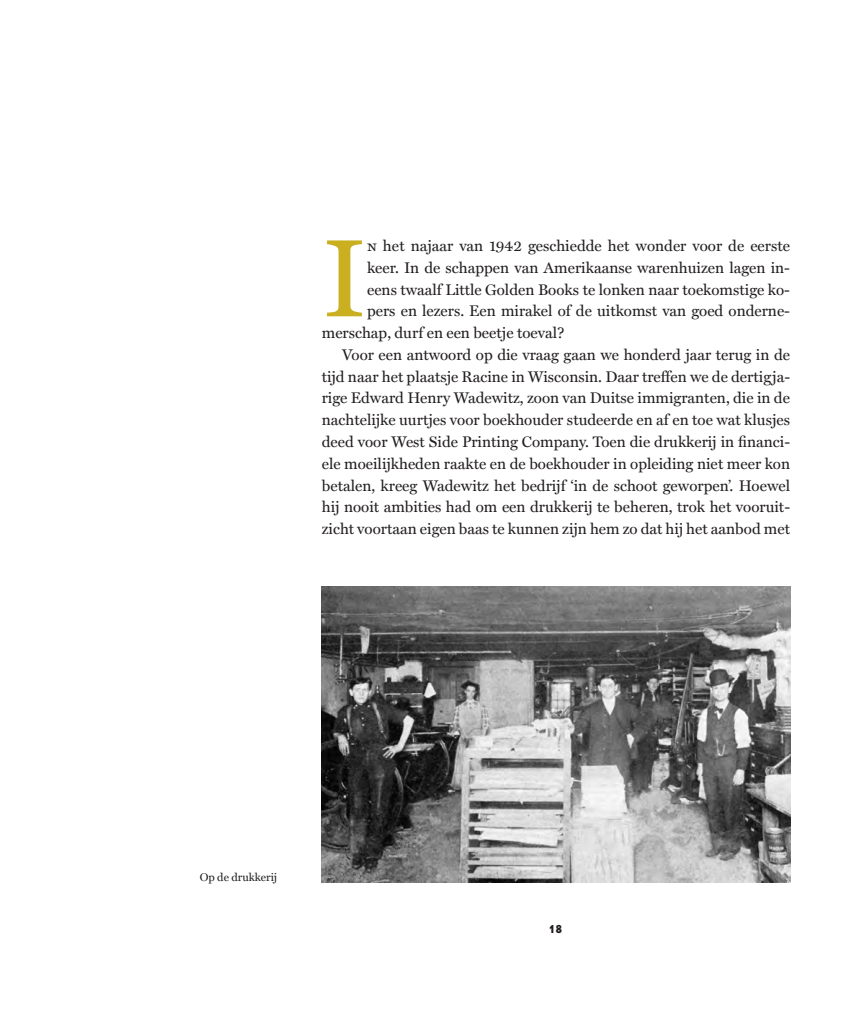
<style>
.page{position:relative;width:866px;height:1034px;background:#fff}
.page>*{position:absolute;margin:0;border:0;box-sizing:border-box;transform-origin:0 0}
.t1{font:111px "Miller Text Roman SC";color:#caaf20}
.t2{font:15.3px "Miller Text";color:#231f20}
.t3{font:800 12px "Granby EF";color:#231f20}
.t4{font:11.25px "Miller Text";color:#231f20}
.s1{font-family:"Miller Text Roman SC"}
</style>
<div class="page">
<img style="left:321px;top:586px;width:468px;height:296px">
<h1 class="t1" style="left:321px;top:212px;width:47px">I</h1>
<p class="t2" style="left:367px;top:237px;width:424px"><span class="s1">n</span> het najaar van 1942 geschiedde het wonder voor de eerste</p>
<p class="t2" style="left:367px;top:258px;width:424px">keer. In de schappen van Amerikaanse warenhuizen lagen in-</p>
<p class="t2" style="left:367px;top:280px;width:424px">eens twaalf Little Golden Books te lonken naar toekomstige ko-</p>
<p class="t2" style="left:367px;top:302px;width:424px">pers en lezers. Een mirakel of de uitkomst van goed onderne-</p>
<p class="t2" style="left:321px;top:324px;width:244px">merschap, durf en een beetje toeval?</p>
<p class="t2" style="left:342px;top:345px;width:449px">Voor een antwoord op die vraag gaan we honderd jaar terug in de</p>
<p class="t2" style="left:321px;top:367px;width:469px">tijd naar het plaatsje Racine in Wisconsin. Daar treffen we de dertigja-</p>
<p class="t2" style="left:321px;top:389px;width:469px">rige Edward Henry Wadewitz, zoon van Duitse immigranten, die in de</p>
<p class="t2" style="left:321px;top:411px;width:469px">nachtelijke uurtjes voor boekhouder studeerde en af en toe wat klusjes</p>
<p class="t2" style="left:321px;top:432px;width:469px">deed voor West Side Printing Company. Toen die drukkerij in financi-</p>
<p class="t2" style="left:321px;top:454px;width:469px">ële moeilijkheden raakte en de boekhouder in opleiding niet meer kon</p>
<p class="t2" style="left:321px;top:476px;width:469px">betalen, kreeg Wadewitz het bedrijf ‘in de schoot geworpen’. Hoewel</p>
<p class="t2" style="left:321px;top:498px;width:469px">hij nooit ambities had om een drukkerij te beheren, trok het vooruit-</p>
<p class="t2" style="left:321px;top:520px;width:469px">zicht voortaan eigen baas te kunnen zijn hem zo dat hij het aanbod met</p>
<p class="t4" style="left:199px;top:870px;width:79px">Op de drukkerij</p>
<p class="t3" style="left:548px;top:922px;width:15px">18</p>
</div>
